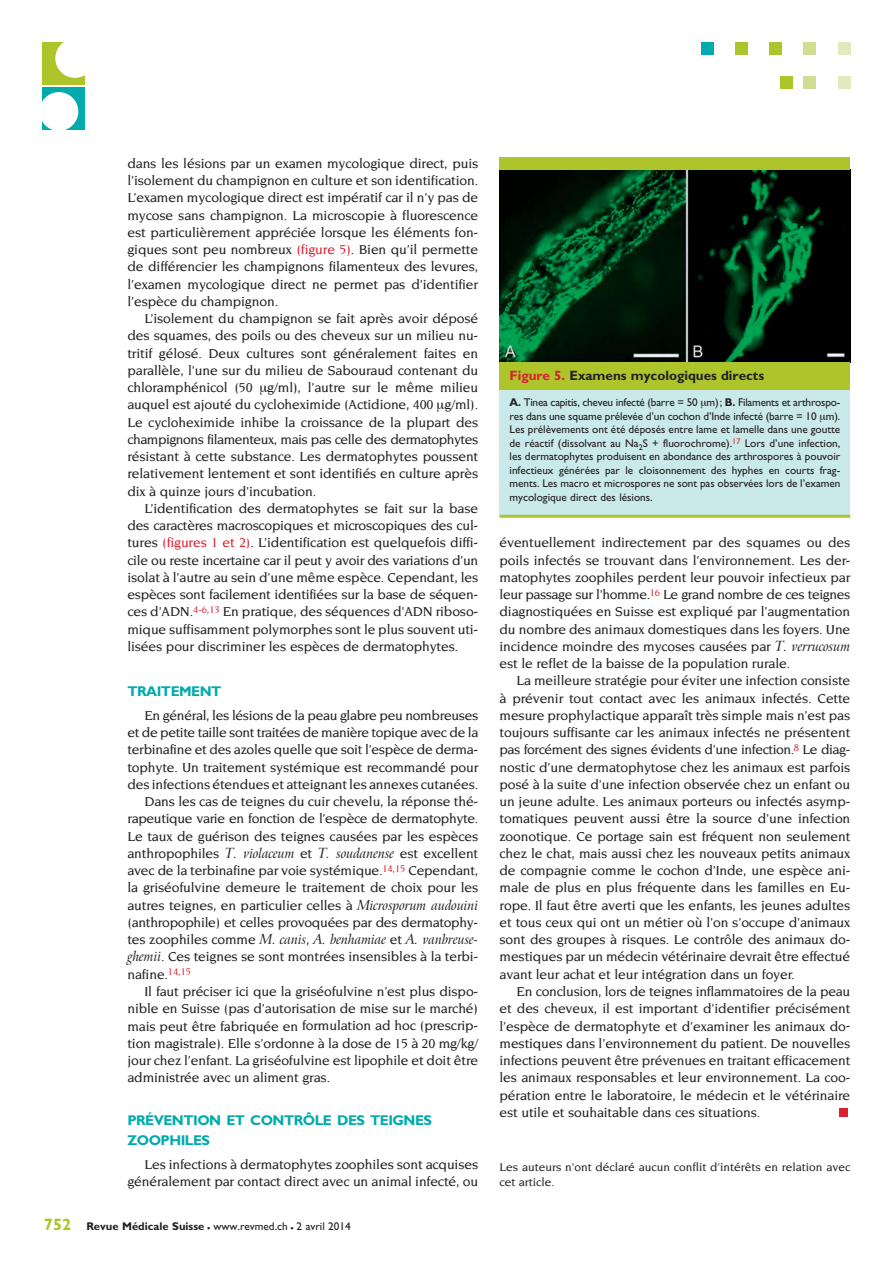
<style>
.page{position:relative;width:893px;height:1263px;background:#fff}
.page>*{position:absolute;margin:0;border:0;box-sizing:border-box;transform-origin:0 0}
.t1{font:700 14.1px/19.5px "Gill Sans";letter-spacing:-.035em;color:#00aaad}
.t2{font:500 13.95px/17.2px "Novarese";letter-spacing:-.01em;color:#231f20;text-align:justify}
.t3{font:italic 13.95px "Arrus BT";letter-spacing:-.01em;color:#231f20;scale:.95 1}
.t4{font:700 13.5px "Gill Sans";color:#231f20}
.t5{font:500 12px/15px "Novarese";color:#231f20}
.t6{font:11.25px/13.5px "Gill Sans";color:#231f20;text-align:justify}
.s1{color:#db2032}
.s2{font-family:"Arrus BT";font-weight:400;font-style:italic}
.s3{font-family:"Novarese";font-weight:500;font-style:normal}
.s4{font-weight:700;font-size:16.5px;color:#adc42b}
.s5{font-weight:700}
.s6{font-weight:700;font-size:16.5px}
</style>
<div class="page">
<div style="left:838px;top:42px;width:12px;height:13px;background:#e2e9bc"></div>
<div style="left:804px;top:42px;width:12px;height:13px;background:#d2dd94"></div>
<div style="left:769px;top:42px;width:13px;height:13px;background:#adc42b"></div>
<div style="left:735px;top:42px;width:13px;height:13px;background:#adc42b"></div>
<div style="left:701px;top:42px;width:13px;height:13px;background:#00aaad"></div>
<div style="left:838px;top:76px;width:12px;height:13px;background:#e2e9bc"></div>
<div style="left:804px;top:76px;width:12px;height:13px;background:#d2dd94"></div>
<div style="left:780px;top:76px;width:13px;height:13px;background:#adc42b"></div>
<div style="left:839px;top:1108px;width:8px;height:9px;background:#db2032"></div>
<div style="left:42px;top:42px;width:43px;height:43px;background:#adc42b"></div>
<div style="left:55px;top:39px;width:40px;height:39px;background:#fff;border-radius:50%"></div>
<div style="left:42px;top:87px;width:43px;height:43px;background:#00aaad"></div>
<div style="left:39px;top:92px;width:39px;height:39px;background:#fff;border-radius:50%"></div>
<img style="left:499px;top:170px;width:351px;height:192px">
<div style="left:499px;top:371px;width:351px;height:145px;background:#c9e9ea"></div>
<div style="left:499px;top:362px;width:351px;height:28px;background:#adc42b"></div>
<hr style="left:499px;top:515px;width:351px;height:3px;background:#adc42b">
<div style="left:499px;top:157px;width:351px;height:13px;background:#adc42b"></div>
<p class="t2" style="left:127px;top:155px;width:352px">dans les lésions par un examen mycologique direct, puis l’isolement du champignon en culture et son identification.<br>L’examen mycologique direct est impératif car il n’y pas de mycose sans champignon. La microscopie à fluorescence est particulièrement appréciée lorsque les éléments fon&shy;giques sont peu nombreux <span class="s1">(figure 5)</span>. Bien qu’il permette de différencier les champignons filamenteux des levures, l’examen mycologique direct ne permet pas d’identifier l’espèce du champignon.</p>
<p class="t2" style="left:127px;top:310px;width:352px;text-indent:17px">L’isolement du champignon se fait après avoir déposé des squames, des poils ou des cheveux sur un milieu nu&shy;tritif gélosé. Deux cultures sont généralement faites en parallèle, l’une sur du milieu de Sabouraud contenant du chloramphénicol (50 g/ml), l’autre sur le même milieu auquel est ajouté du cycloheximide (Actidione, 400 g/ml).<br>Le cycloheximide inhibe la croissance de la plupart des champignons filamenteux, mais pas celle des dermatophytes résistant à cette substance. Les dermatophytes poussent relativement lentement et sont identifiés en culture après dix à quinze jours d’incubation.</p>
<p class="t2" style="left:127px;top:500px;width:352px;text-indent:17px">L’identification des dermatophytes se fait sur la base des caractères macroscopiques et microscopiques des cul&shy;tures <span class="s1">(figures 1 et 2)</span>. L’identification est quelquefois diffi&shy;cile ou reste incertaine car il peut y avoir des variations d’un isolat à l’autre au sein d’une même espèce. Cependant, les espèces sont facilement identifiées sur la base de séquen&shy;ces d’ADN.<sup>4-6,13</sup> En pratique, des séquences d’ADN riboso&shy;mique suffisamment polymorphes sont le plus souvent uti&shy;lisées pour discriminer les espèces de dermatophytes.</p>
<p class="t1" style="left:127px;top:681px;width:95px">TRAITEMENT</p>
<p class="t2" style="left:127px;top:707px;width:352px;text-align:right">En général, les lésions de la peau glabre peu nombreuses<br>et de petite taille sont traitées de manière topique avec de la terbinafine et des azoles quelle que soit l’espèce de derma&shy;tophyte. Un traitement systémique est recommandé pour des infections étendues et atteignant les annexes cutanées.<br>Dans les cas de teignes du cuir chevelu, la réponse thé&shy;rapeutique varie en fonction de l’espèce de dermatophyte.<br>Le taux de guérison des teignes causées par les espèces anthropophiles <span class="s2">T. violaceum</span> et <span class="s2">T. soudanense</span> est excellent avec de la terbinafine par voie systémique.<sup>14,15</sup> Cependant, la griséofulvine demeure le traitement de choix pour les autres teignes, en particulier celles à <span class="s2">Microsporum audouini </span>(anthropophile) et celles provoquées par des dermatophy-</p>
<p class="t3" style="left:127px;top:931px;width:371px"><span class="s3">tes zoophiles comme</span> M. canis<span class="s3">,</span> A. benhamiae <span class="s3">et</span> A. vanbreuse-</p>
<p class="t2" style="left:127px;top:948px;width:352px"><span class="s2">ghemii</span>. Ces teignes se sont montrées insensibles à la terbi&shy;nafine.<sup>14,15</sup></p>
<p class="t2" style="left:127px;top:983px;width:352px;text-indent:17px">Il faut préciser ici que la griséofulvine n’est plus dispo&shy;nible en Suisse (pas d’autorisation de mise sur le marché) mais peut être fabriquée en formulation ad hoc (prescrip&shy;tion magistrale). Elle s’ordonne à la dose de 15 à 20 mg/kg/ jour chez l’enfant. La griséofulvine est lipophile et doit être administrée avec un aliment gras.</p>
<p class="t1" style="left:127px;top:1110px;width:306px">PRÉVENTION ET CONTRÔLE DES TEIGNES<br>ZOOPHILES</p>
<p class="t2" style="left:127px;top:1155px;width:352px;text-align:right">Les infections à dermatophytes zoophiles sont acquises généralement par contact direct avec un animal infecté, ou</p>
<p class="t6" style="left:44px;top:1219px;width:308px"><span class="s4">752</span> <span class="s5">Revue Médicale Suisse</span> <span class="s6">–</span> www.revmed.ch <span class="s6">–</span> 2 avril 2014</p>
<p class="t4" style="left:509px;top:367px;width:256px"><span class="s1">Figure 5.</span> Examens mycologiques directs</p>
<p class="t6" style="left:509px;top:396px;width:332px"><span class="s5">A.</span> Tinea capitis, cheveu infecté (barre = 50 m); <span class="s5">B.</span> Filaments et arthrospo&shy;res dans une squame prélevée d’un cochon d’Inde infecté (barre = 10 m).<br>Les prélèvements ont été déposés entre lame et lamelle dans une goutte de réactif (dissolvant au Na<sub>2</sub>S + fluorochrome).<sup>17</sup> Lors d’une infection, les dermatophytes produisent en abondance des arthrospores à pouvoir infectieux générées par le cloisonnement des hyphes en courts frag&shy;ments. Les macro et microspores ne sont pas observées lors de l’examen mycologique direct des lésions.</p>
<p class="t2" style="left:499px;top:534px;width:352px">éventuellement indirectement par des squames ou des poils infectés se trouvant dans l’environnement. Les der&shy;matophytes zoophiles perdent leur pouvoir infectieux par leur passage sur l’homme.<sup>16</sup> Le grand nombre de ces teignes diagnostiquées en Suisse est expliqué par l’augmentation du nombre des animaux domestiques dans les foyers. Une incidence moindre des mycoses causées par <span class="s2">T. verrucosum </span>est le reflet de la baisse de la population rurale.</p>
<p class="t2" style="left:499px;top:672px;width:352px;text-indent:17px">La meilleure stratégie pour éviter une infection consiste à prévenir tout contact avec les animaux infectés. Cette mesure prophylactique apparaît très simple mais n’est pas toujours suffisante car les animaux infectés ne présentent pas forcément des signes évidents d’une infection.<sup>8</sup> Le diag&shy;nostic d’une dermatophytose chez les animaux est parfois posé à la suite d’une infection observée chez un enfant ou un jeune adulte. Les animaux porteurs ou infectés asymp&shy;tomatiques peuvent aussi être la source d’une infection zoonotique. Ce portage sain est fréquent non seulement chez le chat, mais aussi chez les nouveaux petits animaux de compagnie comme le cochon d’Inde, une espèce ani&shy;male de plus en plus fréquente dans les familles en Eu&shy;rope. Il faut être averti que les enfants, les jeunes adultes et tous ceux qui ont un métier où l’on s’occupe d’animaux sont des groupes à risques. Le contrôle des animaux do&shy;mestiques par un médecin vétérinaire devrait être effectué avant leur achat et leur intégration dans un foyer.</p>
<p class="t2" style="left:499px;top:983px;width:352px;text-indent:17px">En conclusion, lors de teignes inflammatoires de la peau et des cheveux, il est important d’identifier précisément l’espèce de dermatophyte et d’examiner les animaux do&shy;mestiques dans l’environnement du patient. De nouvelles infections peuvent être prévenues en traitant efficacement les animaux responsables et leur environnement. La coo&shy;pération entre le laboratoire, le médecin et le vétérinaire est utile et souhaitable dans ces situations.</p>
<p class="t5" style="left:499px;top:1160px;width:352px">Les auteurs n’ont déclaré aucun conflit d’intérêts en relation avec cet article.</p>
</div>
